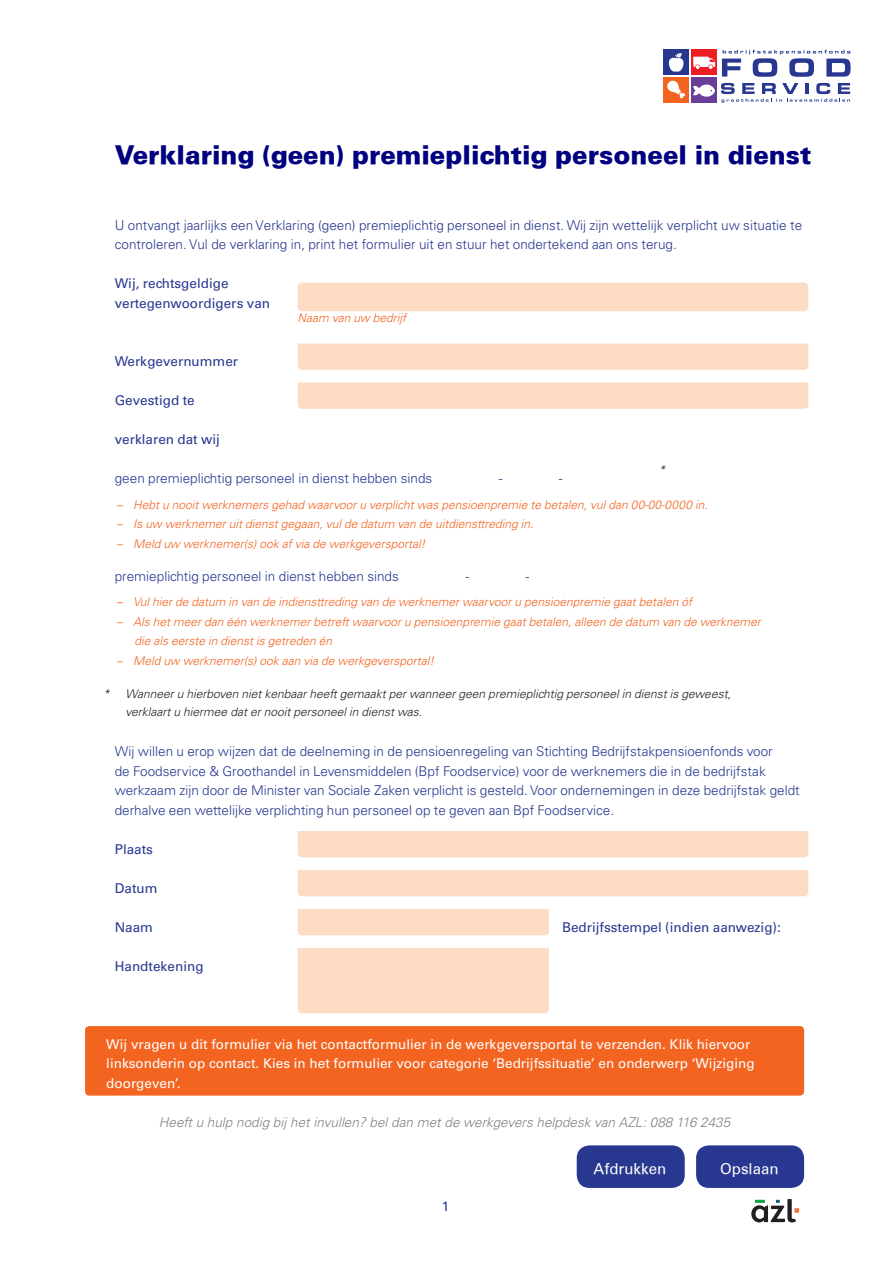
<style>
.page{position:relative;width:893px;height:1263px;background:#fff}
.page>*{position:absolute;margin:0;border:0;box-sizing:border-box;transform-origin:0 0}
.t1{font:900 25.5px "Univers";color:#000080}
.t2{font:15px "Univers";color:#fff}
.t3{font:300 13.5px/19.5px "Univers LT Std";color:#283890}
.t4{font:13.5px/19.5px "Univers LT Std";color:#fff}
.t5{font:13.5px/19.5px "Univers LT Std";color:#283890}
.t6{font:italic 300 13.5px "Univers LT Std";color:#808285}
.t7{font:italic 300 12px/19.5px "Univers LT Std";color:#f36421}
.t8{font:italic 300 12px/18px "Univers LT Std";color:#231f20}
</style>
<div class="page">
<svg style="left:722px;top:50px;width:128px;height:27px"></svg>
<div style="left:663px;top:50px;width:26px;height:25px;background:#283890"></div>
<div style="left:663px;top:77px;width:26px;height:26px;background:#f36421"></div>
<svg style="left:721px;top:83px;width:129px;height:20px"></svg>
<div style="left:691px;top:49px;width:26px;height:26px;background:#ee1d23"></div>
<svg style="left:667px;top:81px;width:18px;height:17px"></svg>
<div style="left:691px;top:77px;width:26px;height:26px;background:#6a3e98"></div>
<svg style="left:693px;top:84px;width:22px;height:13px"></svg>
<svg style="left:693px;top:57px;width:22px;height:12px"></svg>
<svg style="left:669px;top:53px;width:14px;height:19px"></svg>
<svg style="left:751px;top:1199px;width:48px;height:23px"></svg>
<div style="left:298px;top:282px;width:510px;height:29px;background:#fddcc5;border-radius:4px"></div>
<svg style="left:298px;top:343px;width:510px;height:27px;background:#fddcc6"></svg>
<svg style="left:298px;top:382px;width:510px;height:27px;background:#fddcc6"></svg>
<div style="left:298px;top:831px;width:510px;height:26px;background:#fddcc5"></div>
<div style="left:298px;top:870px;width:510px;height:26px;background:#fddcc5"></div>
<div style="left:298px;top:909px;width:251px;height:26px;background:#fddcc5"></div>
<div style="left:298px;top:948px;width:251px;height:65px;background:#fddcc5"></div>
<div style="left:85px;top:1026px;width:719px;height:69px;background:#f36421;border-radius:4px"></div>
<div style="left:449px;top:464px;width:21px;height:25px;border:1px solid #fff;border-radius:4px"></div>
<div style="left:471px;top:464px;width:21px;height:25px;border:1px solid #fff;border-radius:4px"></div>
<div style="left:509px;top:464px;width:21px;height:25px;border:1px solid #fff;border-radius:4px"></div>
<div style="left:532px;top:464px;width:20px;height:25px;border:1px solid #fff;border-radius:4px"></div>
<div style="left:614px;top:464px;width:21px;height:25px;border:1px solid #fff;border-radius:4px"></div>
<div style="left:569px;top:464px;width:21px;height:25px;border:1px solid #fff;border-radius:4px"></div>
<div style="left:592px;top:464px;width:20px;height:25px;border:1px solid #fff;border-radius:4px"></div>
<div style="left:637px;top:464px;width:20px;height:25px;border:1px solid #fff;border-radius:4px"></div>
<div style="left:416px;top:562px;width:20px;height:25px;border:1px solid #fff;border-radius:4px"></div>
<div style="left:438px;top:562px;width:21px;height:25px;border:1px solid #fff;border-radius:4px"></div>
<div style="left:476px;top:562px;width:20px;height:25px;border:1px solid #fff;border-radius:4px"></div>
<div style="left:498px;top:562px;width:21px;height:25px;border:1px solid #fff;border-radius:4px"></div>
<div style="left:581px;top:562px;width:20px;height:25px;border:1px solid #fff;border-radius:4px"></div>
<div style="left:536px;top:562px;width:20px;height:25px;border:1px solid #fff;border-radius:4px"></div>
<div style="left:558px;top:562px;width:21px;height:25px;border:1px solid #fff;border-radius:4px"></div>
<div style="left:603px;top:562px;width:21px;height:25px;border:1px solid #fff;border-radius:4px"></div>
<div style="left:577px;top:1145px;width:108px;height:43px;background:#283890;border-radius:13px"></div>
<div style="left:696px;top:1145px;width:108px;height:43px;background:#283890;border-radius:13px"></div>
<h1 class="t1" style="left:115px;top:139px;width:698px">Verklaring (geen) premieplichtig personeel in dienst</h1>
<p class="t3" style="left:115px;top:215px;width:689px">U ontvangt jaarlijks een Verklaring (geen) premieplichtig personeel in dienst. Wij zijn wettelijk verplicht uw situatie te controleren. Vul de verklaring in, print het formulier uit en stuur het ondertekend aan ons terug.</p>
<p class="t5" style="left:115px;top:274px;width:157px">Wij, rechtsgeldige vertegenwoordigers van</p>
<p class="t7" style="left:298px;top:309px;width:110px">Naam van uw bedrijf</p>
<p class="t5" style="left:115px;top:352px;width:125px">Werkgevernummer</p>
<p class="t5" style="left:115px;top:391px;width:81px">Gevestigd te</p>
<p class="t5" style="left:115px;top:430px;width:107px">verklaren dat wij</p>
<p class="t3" style="left:115px;top:468px;width:319px">geen premieplichtig personeel in dienst hebben sinds</p>
<p class="t3" style="left:499px;top:468px;width:5px">-</p>
<p class="t3" style="left:559px;top:468px;width:5px">-</p>
<p class="t8" style="left:659px;top:461px;width:8px">*</p>
<p class="t7" style="left:117px;top:495px;width:593px">– Hebt u nooit werknemers gehad waarvoor u verplicht was pensioenpremie te betalen, vul dan 00-00-0000 in.</p>
<p class="t7" style="left:117px;top:514px;width:418px">– Is uw werknemer uit dienst gegaan, vul de datum van de uitdiensttreding in.</p>
<p class="t7" style="left:117px;top:534px;width:311px">– Meld uw werknemer(s) ook af via de werkgeversportal!</p>
<p class="t3" style="left:115px;top:566px;width:286px">premieplichtig personeel in dienst hebben sinds</p>
<p class="t3" style="left:465px;top:566px;width:5px">-</p>
<p class="t3" style="left:525px;top:566px;width:5px">-</p>
<p class="t7" style="left:117px;top:592px;width:577px">– Vul hier de datum in van de indiensttreding van de werknemer waarvoor u pensioenpremie gaat betalen óf</p>
<p class="t7" style="left:135px;top:612px;width:628px;text-indent:-18px">– Als het meer dan één werknemer betreft waarvoor u pensioenpremie gaat betalen, alleen de datum van de werknemer die als eerste in dienst is getreden én</p>
<p class="t7" style="left:117px;top:651px;width:319px">– Meld uw werknemer(s) ook aan via de werkgeversportal!</p>
<p class="t8" style="left:126px;top:685px;width:607px;text-indent:-22px">* Wanneer u hierboven niet kenbaar heeft gemaakt per wanneer geen premieplichtig personeel in dienst is geweest, verklaart u hiermee dat er nooit personeel in dienst was.</p>
<p class="t3" style="left:115px;top:741px;width:686px">Wij willen u erop wijzen dat de deelneming in de pensioenregeling van Stichting Bedrijfstakpensioenfonds voor<br>de Foodservice &amp; Groothandel in Levensmiddelen (Bpf Foodservice) voor de werknemers die in de bedrijfstak werkzaam zijn door de Minister van Sociale Zaken verplicht is gesteld. Voor ondernemingen in deze bedrijfstak geldt derhalve een wettelijke verplichting hun personeel op te geven aan Bpf Foodservice.</p>
<p class="t5" style="left:115px;top:839px;width:40px">Plaats</p>
<p class="t5" style="left:115px;top:878px;width:44px">Datum</p>
<p class="t5" style="left:115px;top:917px;width:40px">Naam</p>
<p class="t5" style="left:562px;top:917px;width:220px">Bedrijfsstempel (indien aanwezig):</p>
<p class="t5" style="left:115px;top:956px;width:90px">Handtekening</p>
<p class="t4" style="left:106px;top:1034px;width:650px">Wij vragen u dit formulier via het contactformulier in de werkgeversportal te verzenden. Klik hiervoor linksonderin op contact. Kies in het formulier voor categorie ‘Bedrijfssituatie’ en onderwerp ‘Wijziging doorgeven’.</p>
<p class="t6" style="left:159px;top:1114px;width:573px">Heeft u hulp nodig bij het invullen? bel dan met de werkgevers helpdesk van AZL: 088 116 2435</p>
<p class="t2" style="left:594px;top:1159px;width:74px">Afdrukken</p>
<p class="t2" style="left:720px;top:1159px;width:60px">Opslaan</p>
<p class="t5" style="left:442px;top:1197px;width:9px">1</p>
</div>
